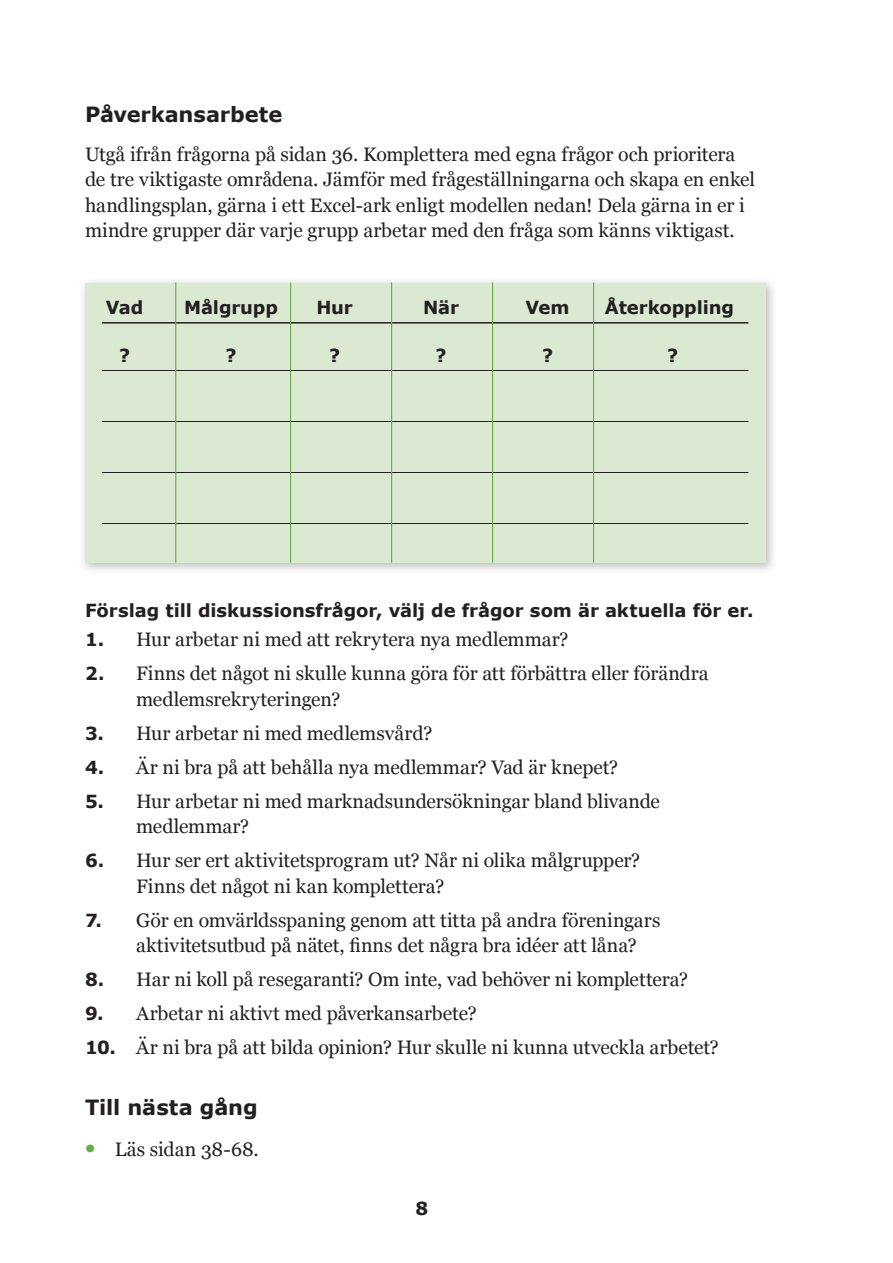
<style>
.page{position:relative;width:893px;height:1263px;background:#fff}
.page>*{position:absolute;margin:0;border:0;box-sizing:border-box;transform-origin:0 0}
.Underrubrik_1{font:700 21px "Verdana";letter-spacing:-.005em;color:#231f20}
.Brödtext{font:19.5px/25.5px "Georgia";color:#231f20}
.Brödtext-2{font:700 18px "Verdana";letter-spacing:-.005em;color:#231f20}
.Underrubrik_2{font:700 18px "Verdana";letter-spacing:-.005em;color:#231f20}
.s1{font-family:"Verdana";font-weight:700;font-size:18px}
.s2{font-family:"S Vmyriad Fet";font-size:33px;color:#65ad48}
</style>
<div class="page">
<div style="left:79px;top:277px;width:698px;height:297px;background:#231f20;opacity:.3"></div>
<div style="left:85px;top:283px;width:680px;height:279px;background:#dbe9d3"></div>
<hr style="left:102px;top:322px;width:646px;height:2px;background:#231f20">
<hr style="left:102px;top:370px;width:646px;height:1px;background:#231f20">
<hr style="left:102px;top:421px;width:646px;height:1px;background:#231f20">
<hr style="left:102px;top:472px;width:646px;height:1px;background:#231f20">
<hr style="left:102px;top:523px;width:646px;height:1px;background:#231f20">
<hr style="left:175px;top:282px;width:1px;height:281px;background:#65ad48">
<hr style="left:290px;top:282px;width:1px;height:281px;background:#65ad48">
<hr style="left:391px;top:282px;width:1px;height:281px;background:#65ad48">
<hr style="left:492px;top:282px;width:1px;height:281px;background:#65ad48">
<hr style="left:593px;top:282px;width:1px;height:281px;background:#65ad48">
<p class="Underrubrik_1" style="left:85px;top:100px;width:199px">Påverkansarbete</p>
<p class="Brödtext" style="left:85px;top:140px;width:671px">Utgå ifrån frågorna på sidan 36. Komplettera med egna frågor och prioritera de tre viktigaste områdena. Jämför med frågeställningarna och skapa en enkel handlingsplan, gärna i ett Excel-ark enligt modellen nedan! Dela gärna in er i mindre grupper där varje grupp arbetar med den fråga som känns viktigast.</p>
<p class="Underrubrik_2" style="left:106px;top:294px;width:39px">Vad</p>
<p class="Underrubrik_2" style="left:184px;top:294px;width:95px">Målgrupp</p>
<p class="Underrubrik_2" style="left:316px;top:294px;width:38px">Hur</p>
<p class="Underrubrik_2" style="left:423px;top:294px;width:37px">När</p>
<p class="Underrubrik_2" style="left:526px;top:294px;width:45px">Vem</p>
<p class="Underrubrik_2" style="left:605px;top:294px;width:131px">Återkoppling</p>
<p class="Underrubrik_2" style="left:119px;top:342px;width:13px">?</p>
<p class="Underrubrik_2" style="left:226px;top:342px;width:13px">?</p>
<p class="Underrubrik_2" style="left:329px;top:342px;width:13px">?</p>
<p class="Underrubrik_2" style="left:436px;top:342px;width:13px">?</p>
<p class="Underrubrik_2" style="left:542px;top:342px;width:13px">?</p>
<p class="Underrubrik_2" style="left:667px;top:342px;width:13px">?</p>
<p class="Brödtext-2" style="left:85px;top:597px;width:670px">Förslag till diskussionsfrågor, välj de frågor som är aktuella för er.</p>
<p class="Brödtext" style="left:85px;top:626px;width:485px"><span class="s1">1.</span> Hur arbetar ni med att rekrytera nya medlemmar?</p>
<p class="Brödtext" style="left:136px;top:660px;width:574px;text-indent:-51px"><span class="s1">2.</span> Finns det något ni skulle kunna göra för att förbättra eller förändra medlemsrekryteringen?</p>
<p class="Brödtext" style="left:85px;top:719px;width:349px"><span class="s1">3.</span> Hur arbetar ni med medlemsvård?</p>
<p class="Brödtext" style="left:85px;top:753px;width:535px"><span class="s1">4.</span> Är ni bra på att behålla nya medlemmar? Vad är knepet?</p>
<p class="Brödtext" style="left:136px;top:787px;width:525px;text-indent:-51px"><span class="s1">5.</span> Hur arbetar ni med marknadsundersökningar bland blivande medlemmar?</p>
<p class="Brödtext" style="left:136px;top:847px;width:506px;text-indent:-51px"><span class="s1">6.</span> Hur ser ert aktivitetsprogram ut? Når ni olika målgrupper?<br>Finns det något ni kan komplettera?</p>
<p class="Brödtext" style="left:136px;top:906px;width:526px;text-indent:-51px"><span class="s1">7.</span> Gör en omvärldsspaning genom att titta på andra föreningars aktivitetsutbud på nätet, finns det några bra idéer att låna?</p>
<p class="Brödtext" style="left:85px;top:966px;width:605px"><span class="s1">8.</span> Har ni koll på resegaranti? Om inte, vad behöver ni komplettera?</p>
<p class="Brödtext" style="left:85px;top:1000px;width:393px"><span class="s1">9.</span> Arbetar ni aktivt med påverkansarbete?</p>
<p class="Brödtext" style="left:85px;top:1034px;width:635px"><span class="s1">10.</span> Är ni bra på att bilda opinion? Hur skulle ni kunna utveckla arbetet?</p>
<p class="Underrubrik_1" style="left:85px;top:1093px;width:174px">Till nästa gång</p>
<p class="Brödtext" style="left:85px;top:1135px;width:175px"><span class="s2">•</span> Läs sidan 38-68.</p>
<p class="Brödtext-2" style="left:416px;top:1196px;width:14px">8</p>
</div>
